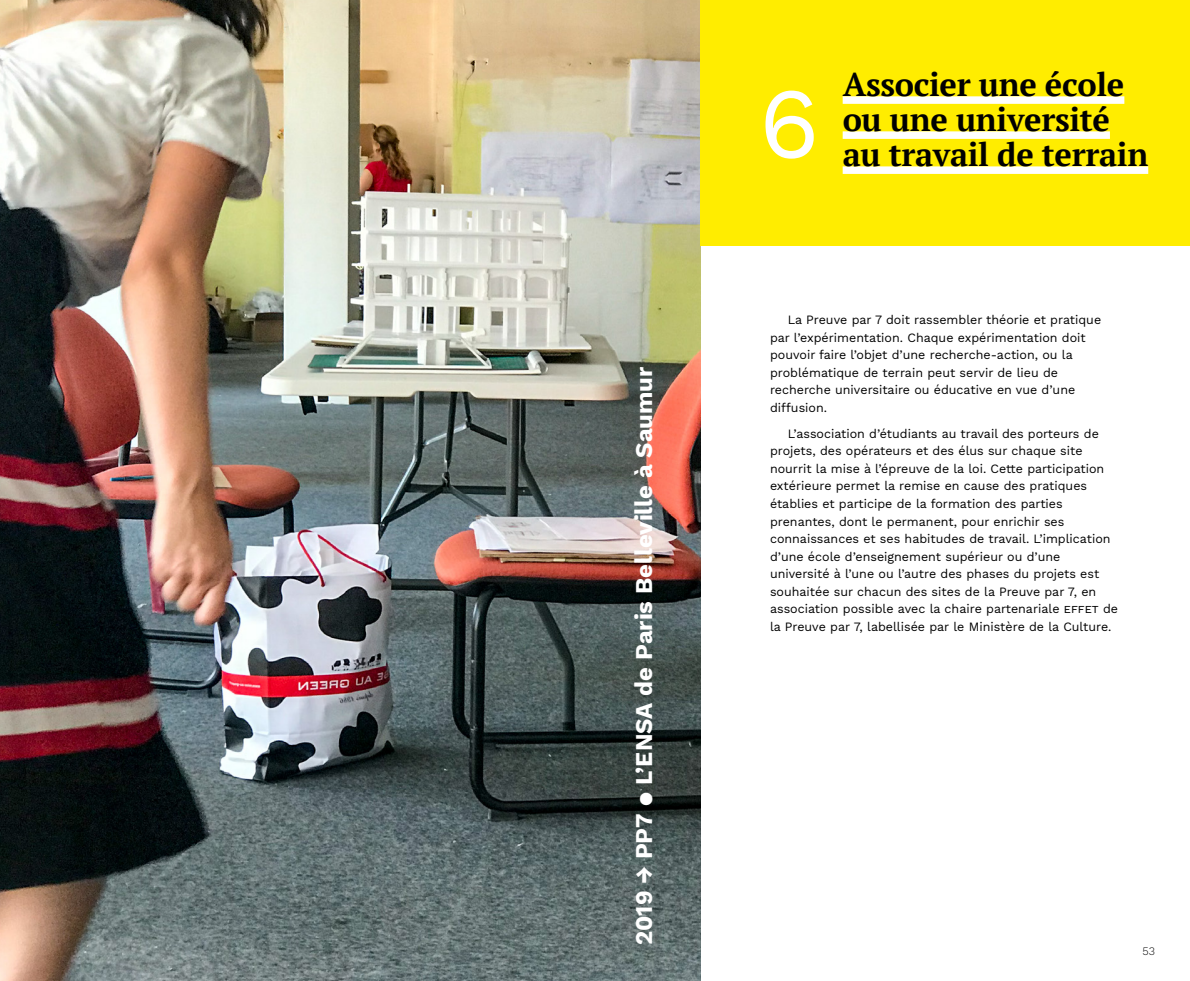
<style>
.page{position:relative;width:1190px;height:981px;background:#fff}
.page>*{position:absolute;margin:0;border:0;box-sizing:border-box;transform-origin:0 0}
.t1{font:100px "Work Sans";color:#fff}
.t2{font:700 32.5px/35px "PT Serif";letter-spacing:-.01em;color:#000}
.t3{font:700 23.75px "Work Sans";color:#fff}
.t4{font:12.5px/17.5px "Work Sans";color:#000}
.t5{font:300 11.25px "Work Sans";color:#000}
</style>
<div class="page">
<img style="left:0;top:0;width:700px;height:980px">
<div style="left:700px;top:0;width:490px;height:245px;background:#ffed00"></div>
<div style="left:843px;top:96px;width:281px;height:8px;background:#fff"></div>
<div style="left:843px;top:131px;width:267px;height:8px;background:#fff"></div>
<div style="left:843px;top:166px;width:305px;height:8px;background:#fff"></div>
<h3 class="t3" style="left:626px;top:944px;width:579px;rotate:-90deg">2019 → PP7 ⚫ L’ENSA de Paris Belleville à Saumur</h3>
<h1 class="t1" style="left:759px;top:47px;width:62px">6</h1>
<h2 class="t2" style="left:843px;top:67px;width:283px">Associer une école ou une université</h2>
<h2 class="t2" style="left:843px;top:137px;width:307px">au travail de terrain</h2>
<p class="t4" style="left:770px;top:310px;width:333px;text-indent:18px">La Preuve par 7 doit rassembler théorie et pratique par l’expérimentation. Chaque expérimentation doit pouvoir faire l’objet d’une recherche-action, ou la problématique de terrain peut servir de lieu de recherche universitaire ou éducative en vue d’une diffusion.</p>
<p class="t4" style="left:770px;top:424px;width:350px;text-indent:18px">L’association d’étudiants au travail des porteurs de projets, des opérateurs et des élus sur chaque site nourrit la mise à l’épreuve de la loi. Cette participation extérieure permet la remise en cause des pratiques établies et participe de la formation des parties prenantes, dont le permanent, pour enrichir ses connaissances et ses habitudes de travail. L’implication d’une école d’enseignement supérieur ou d’une université à l’une ou l’autre des phases du projets est souhaitée sur chacun des sites de la Preuve par 7, en association possible avec la chaire partenariale EFFET de la Preuve par 7, labellisée par le Ministère de la Culture.</p>
<p class="t5" style="left:1143px;top:941px;width:14px">53</p>
</div>
